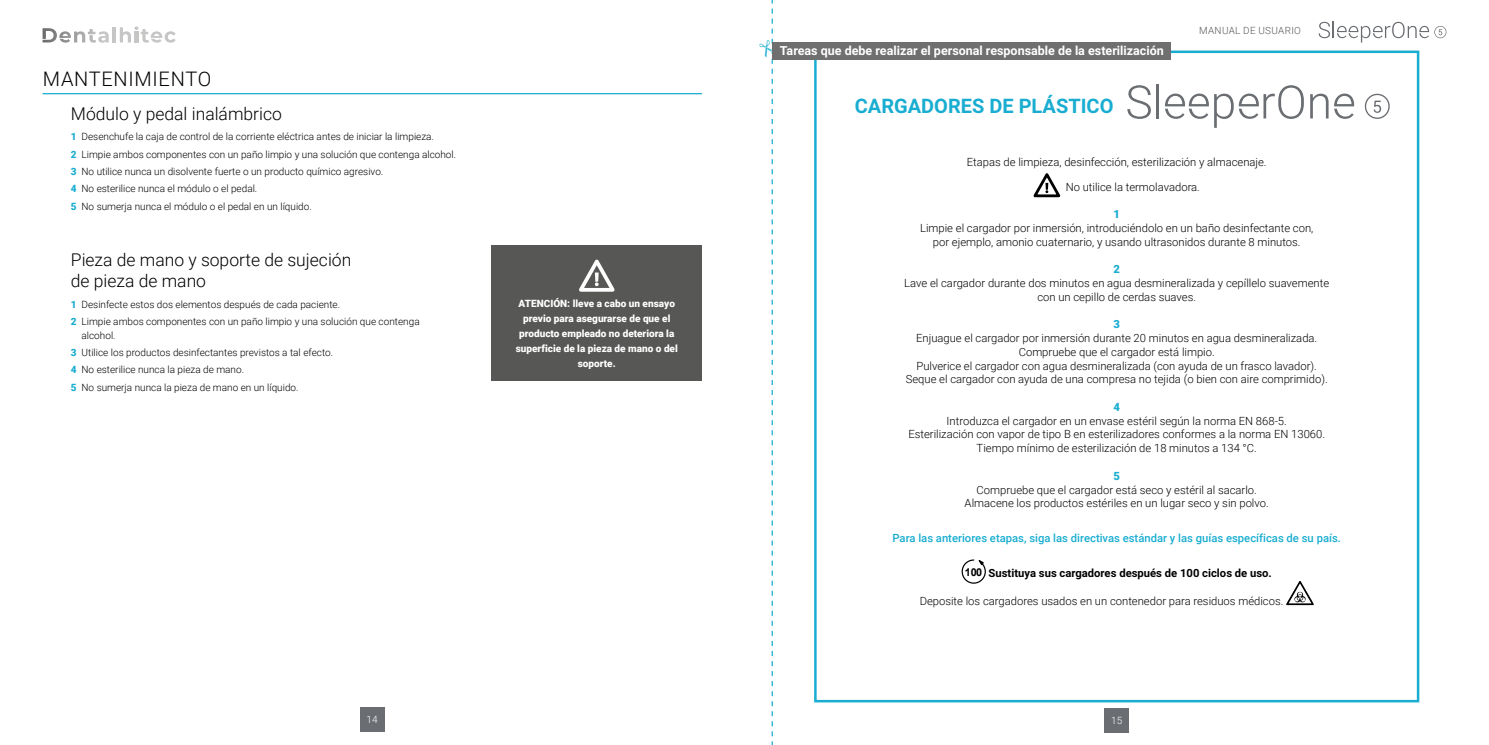
<style>
.page{position:relative;width:1489px;height:745px;background:#fff}
.page>*{position:absolute;margin:0;border:0;box-sizing:border-box;transform-origin:0 0}
.t1{font:700 20px "Roboto";color:#19add1}
.t2{font:300 20px "Roboto";letter-spacing:.035em;color:#000}
.t3{font:300 17.5px/21px "Roboto";color:#000}
.t4{font:700 12.5px "Roboto";color:#fff}
.t5{font:300 11.25px/13.8px "Roboto";color:#000;text-align:center}
.t6{font:500 11.25px "Roboto";color:#19add1}
.t7{font:700 11.25px "Roboto";color:#000}
.t8{font:900 11.25px "Roboto";color:#19add1}
.t9{font:300 10px/17.2px "Roboto";color:#000}
.t10{font:900 10px/15px "Roboto";color:#fff;text-align:center}
.t11{font:300 10px "Roboto";color:#fff}
.t12{font:300 9.88px "Roboto";letter-spacing:.035em;color:#575756}
.s1{font-weight:900;color:#19add1}
.s2{font-family:"Arial";font-size:10.88px}
</style>
<div class="page">
<svg style="left:43px;top:28px;width:66px;height:15px"></svg>
<hr style="left:113px;top:27px;width:3px;height:15px;background:#c6c6c6">
<svg style="left:120px;top:26px;width:56px;height:17px"></svg>
<svg style="left:1318px;top:21px;width:110px;height:22px"></svg>
<svg style="left:1434px;top:26px;width:12px;height:12px"></svg>
<div style="left:360px;top:706px;width:24px;height:25px;background:#6a6d71"></div>
<div style="left:1104px;top:707px;width:25px;height:25px;background:#6a6d71"></div>
<div style="left:491px;top:245px;width:211px;height:136px;background:#575756"></div>
<svg style="left:579px;top:259px;width:36px;height:33px"></svg>
<hr style="left:43px;top:93px;width:659px;height:1px;background:#19add1">
<svg style="left:1033px;top:173px;width:28px;height:25px"></svg>
<svg style="left:961px;top:559px;width:25px;height:25px"></svg>
<svg style="left:1286px;top:581px;width:27px;height:23px"></svg>
<div style="left:772px;top:42px;width:398px;height:17px;background:#706f6f"></div>
<svg style="left:1127px;top:85px;width:23px;height:34px"></svg>
<hr style="left:1156px;top:84px;width:3px;height:34px;background:#6a6d71">
<svg style="left:1165px;top:85px;width:138px;height:43px"></svg>
<svg style="left:1310px;top:93px;width:43px;height:26px"></svg>
<svg style="left:1364px;top:94px;width:25px;height:25px"></svg>
<svg style="left:771px;top:0;width:1px;height:744px"></svg>
<h1 class="t2" style="left:43px;top:65px;width:170px">MANTENIMIENTO</h1>
<h2 class="t3" style="left:71px;top:102px;width:212px">Módulo y pedal inalámbrico</h2>
<p class="t9" style="left:71px;top:128px;width:387px"><span class="s1">1</span> Desenchufe la caja de control de la corriente eléctrica antes de iniciar la limpieza.<br><span class="s1">2</span> Limpie ambos componentes con un paño limpio y una solución que contenga alcohol.<br><span class="s1">3</span> No utilice nunca un disolvente fuerte o un producto químico agresivo.<br><span class="s1">4</span> No esterilice nunca el módulo o el pedal.<br><span class="s1">5</span> No sumerja nunca el módulo o el pedal en un líquido.</p>
<h2 class="t3" style="left:71px;top:248px;width:282px">Pieza de mano y soporte de sujeción de pieza de mano</h2>
<p class="t9" style="left:71px;top:295px;width:350px"><span class="s1">1</span> Desinfecte estos dos elementos después de cada paciente.<br><span class="s1">2</span> Limpie ambos componentes con un paño limpio y una solución que contenga</p>
<p class="t9" style="left:71px;top:326px;width:264px;text-indent:11px">alcohol.<br><span class="s1">3</span> Utilice los productos desinfectantes previstos a tal efecto.<br><span class="s1">4</span> No esterilice nunca la pieza de mano.<br><span class="s1">5</span> No sumerja nunca la pieza de mano en un líquido.</p>
<p class="t10" style="left:515px;top:295px;width:164px">ATENCIÓN: lleve a cabo un ensayo previo para asegurarse de que el producto empleado no deteriora la superficie de la pieza de mano o del soporte.</p>
<p class="t4" style="left:780px;top:42px;width:385px">Tareas que debe realizar el personal responsable de la esterilización</p>
<h1 class="t1" style="left:854px;top:92px;width:260px">CARGADORES DE PLÁSTICO</h1>
<p class="t12" style="left:1198px;top:23px;width:103px">MANUAL DE USUARIO</p>
<p class="t5" style="left:1065px;top:150px;width:202px;line-height:24.4px;text-align:left;text-indent:-99px">Etapas de limpieza, desinfección, esterilización y almacenaje.<br>No utilice la termolavadora.</p>
<p class="t8" style="left:1113px;top:206px;width:8px">1</p>
<p class="t5" style="left:920px;top:220px;width:395px">Limpie el cargador por inmersión, introduciéndolo en un baño desinfectante con, por ejemplo, amonio cuaternario, y usando ultrasonidos durante 8 minutos.</p>
<p class="t8" style="left:1113px;top:261px;width:8px">2</p>
<p class="t5" style="left:904px;top:275px;width:426px">Lave el cargador durante dos minutos en agua desmineralizada y cepíllelo suavemente con un cepillo de cerdas suaves.</p>
<p class="t8" style="left:1113px;top:316px;width:8px">3</p>
<p class="t5" style="left:905px;top:330px;width:423px">Enjuague el cargador por inmersión durante 20 minutos en agua desmineralizada.<br>Compruebe que el cargador está limpio.<br>Pulverice el cargador con agua desmineralizada (con ayuda de un frasco lavador).<br>Seque el cargador con ayuda de una compresa no tejida (o bien con aire comprimido).</p>
<p class="t8" style="left:1113px;top:399px;width:8px">4</p>
<p class="t5" style="left:908px;top:413px;width:418px">Introduzca el cargador en un envase estéril según la norma EN 868-5.<br>Esterilización con vapor de tipo B en esterilizadores conformes a la norma EN 13060.<br>Tiempo mínimo de esterilización de 18 minutos a 134 °C.</p>
<p class="t8" style="left:1113px;top:467px;width:8px">5</p>
<p class="t5" style="left:964px;top:482px;width:306px">Compruebe que el cargador está seco y estéril al sacarlo.<br>Almacene los productos estériles en un lugar seco y sin polvo.</p>
<p class="t6" style="left:892px;top:529px;width:450px">Para las anteriores etapas, siga las directivas estándar y las guías específicas de su país.</p>
<p class="t7" style="left:964px;top:564px;width:308px"><span class="s2">100</span> Sustituya sus cargadores después de 100 ciclos de uso.</p>
<p class="t5" style="left:919px;top:593px;width:365px">Deposite los cargadores usados en un contenedor para residuos médicos.</p>
<p class="t11" style="left:366px;top:712px;width:13px">14</p>
<p class="t11" style="left:1111px;top:712px;width:13px">15</p>
</div>
